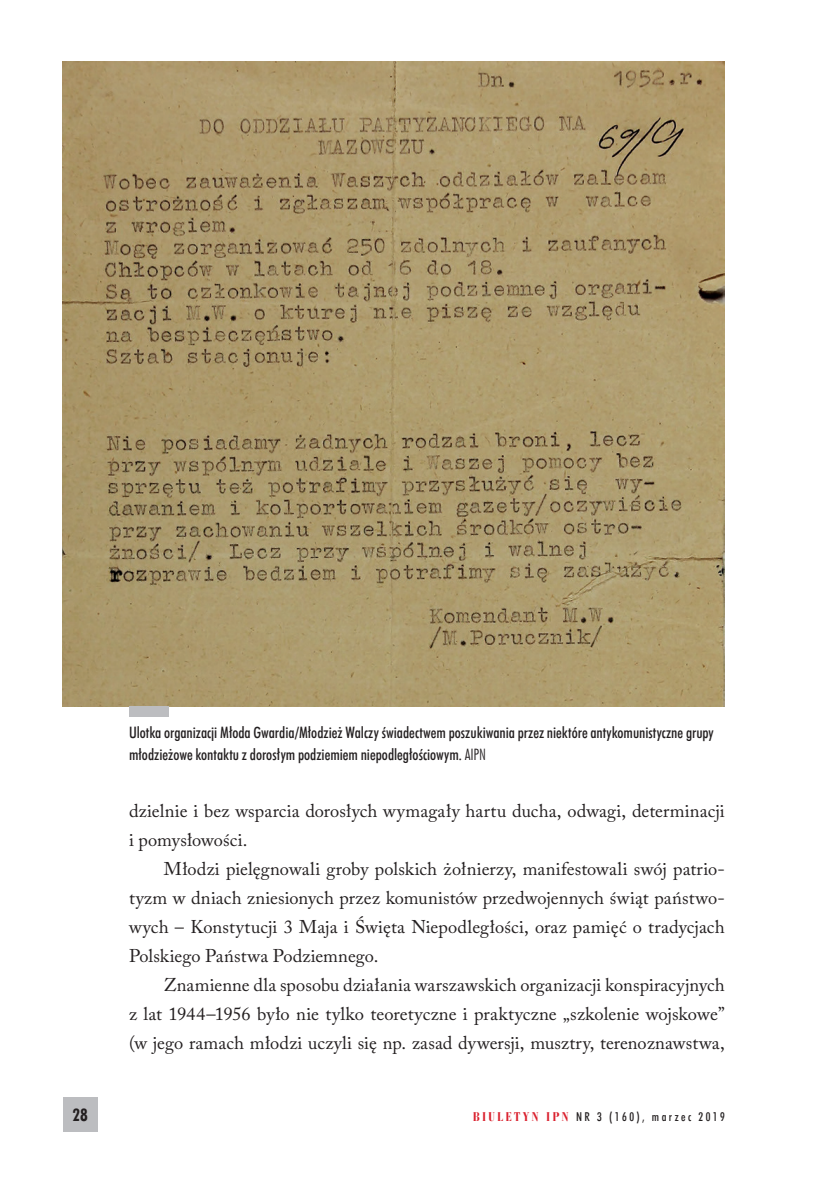
<style>
.page{position:relative;width:834px;height:1191px;background:#fff}
.page>*{position:absolute;margin:0;border:0;box-sizing:border-box;transform-origin:0 0}
._1_Tekst{font:18.38px/29.1px "Adobe Caslon Pro";letter-spacing:.005em;color:#231f20;text-align:justify}
.t1{font:17.5px "Futura Bd Cn EU";color:#231f20}
.podpisy{font:15.75px/21px "Futura Md Cn EU";color:#231f20}
.t2{font:12.25px "Futura Md Cn EU";letter-spacing:.2em;color:#231f20}
.s1{font-family:"Futura Lt Cn EU"}
.s2{font-family:"Bauer Bodni Bd Cn EU";font-size:13.12px;color:#da202d}
</style>
<div class="page">
<div style="left:63px;top:1097px;width:35px;height:34px;background:#bcbdc0"></div>
<div style="left:63px;top:107px;width:34px;height:1024px;background:#fff"></div>
<img style="left:63px;top:62px;width:661px;height:644px">
<div style="left:129px;top:706px;width:40px;height:10px;background:#bcbdc0"></div>
<p class="podpisy" style="left:129px;top:722px;width:586px">Ulotka organizacji Młoda Gwardia/Młodzież Walczy świadectwem poszukiwania przez niektóre antykomunistyczne grupy młodzieżowe kontaktu z dorosłym podziemiem niepodległościowym. <span class="s1">AIPN</span></p>
<p class="_1_Tekst" style="left:129px;top:796px;width:597px">dzielnie i bez wsparcia dorosłych wymagały hartu ducha, odwagi, determinacji i pomysłowości.</p>
<p class="_1_Tekst" style="left:129px;top:854px;width:597px;text-indent:35px">Młodzi pielęgnowali groby polskich żołnierzy, manifestowali swój patrio&shy;tyzm w dniach zniesionych przez komunistów przedwojennych świąt państwo&shy;wych – Konstytucji 3 Maja i Święta Niepodległości, oraz pamięć o tradycjach Polskiego Państwa Podziemnego.</p>
<p class="_1_Tekst" style="left:129px;top:970px;width:597px;text-indent:35px">Znamienne dla sposobu działania warszawskich organizacji konspiracyjnych z lat 1944–1956 było nie tylko teoretyczne i praktyczne „szkolenie wojskowe” (w jego ramach młodzi uczyli się np. zasad dywersji, musztry, terenoznawstwa,</p>
<p class="t1" style="left:72px;top:1104px;width:17px">28</p>
<p class="t2" style="left:473px;top:1109px;width:253px"><span class="s2">BIULETYN IPN</span> NR 3 (160), marzec 2019</p>
</div>
